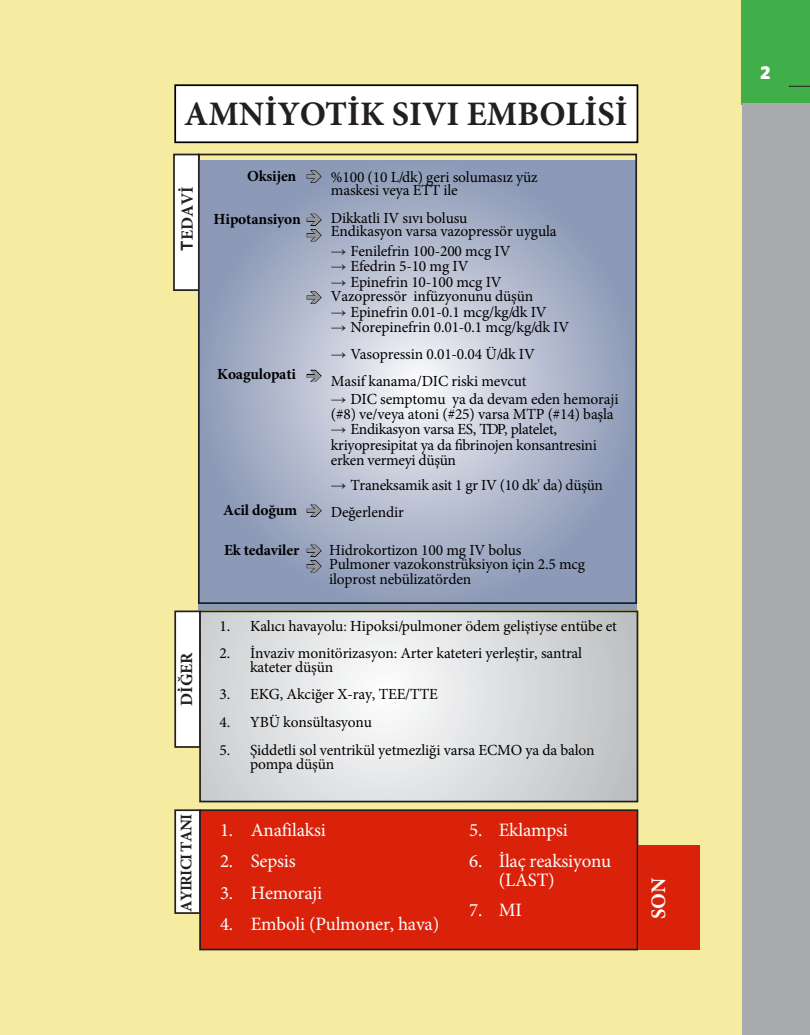
<style>
.page{position:relative;width:810px;height:1035px;background:#fff}
.page>*{position:absolute;margin:0;border:0;box-sizing:border-box;transform-origin:0 0}
.t1{font:700 34.38px "Minion Pro";color:#231f20}
.t2{font:700 20.62px "Minion Pro";color:#fff}
.t3{font:18.88px/18.8px "Minion Pro";letter-spacing:-.01em;color:#fff}
.t4{font:900 18.75px "Whitney HTF";color:#fff}
.t5{font:700 17.12px "Minion Pro";color:#231f20}
.t6{font:700 16.25px "Minion Pro";letter-spacing:-.045em;color:#231f20}
.t7{font:15.5px/14px "Minion Pro";letter-spacing:-.01em;color:#000}
.t8{font:700 15.5px "Minion Pro";letter-spacing:-.01em;color:#000}
.s1{font-family:"Whitney HTF";font-weight:600}
.s2{color:#939598}
.s3{font-family:"Arial";color:#231f20}
.s4{font-weight:700}
.s5{color:#231f20}
</style>
<div class="page">
<div style="left:0;top:0;width:22px;height:1035px;background:#f5eca2"></div>
<div style="left:22px;top:0;width:788px;height:1035px;background:#f5eca2"></div>
<div style="left:174px;top:84px;width:464px;height:59px;background:#fff;border:2px solid #000"></div>
<div style="left:175px;top:611px;width:25px;height:136px;background:#fff"></div>
<div style="left:174px;top:611px;width:27px;height:137px;border:2px solid #231f20"></div>
<svg style="left:202px;top:614px;width:433px;height:185px;background:#dddddf"></svg>
<div style="left:199px;top:611px;width:439px;height:191px;border:2px solid #231f20"></div>
<div style="left:174px;top:155px;width:25px;height:135px;background:#fff"></div>
<div style="left:173px;top:154px;width:27px;height:137px;border:2px solid #231f20"></div>
<svg style="left:199px;top:161px;width:437px;height:448px;background:#a8b1c8"></svg>
<div style="left:198px;top:154px;width:439px;height:450px;border:2px solid #231f20"></div>
<div style="left:175px;top:810px;width:25px;height:103px;background:#fff"></div>
<div style="left:174px;top:809px;width:27px;height:105px;border:2px solid #231f20"></div>
<div style="left:200px;top:810px;width:437px;height:140px;background:#da220a"></div>
<div style="left:199px;top:809px;width:439px;height:141px;border:2px solid #231f20"></div>
<div style="left:638px;top:845px;width:61px;height:105px;background:#da220a"></div>
<div style="left:742px;top:103px;width:68px;height:932px;background:#aaabaf"></div>
<div style="left:742px;top:0;width:68px;height:103px;background:#40ae49"></div>
<svg style="left:306px;top:170px;width:16px;height:13px"></svg>
<svg style="left:306px;top:213px;width:16px;height:29px"></svg>
<svg style="left:306px;top:291px;width:16px;height:13px"></svg>
<svg style="left:306px;top:369px;width:16px;height:14px"></svg>
<svg style="left:306px;top:504px;width:16px;height:14px"></svg>
<svg style="left:306px;top:544px;width:16px;height:29px"></svg>
<p class="t1" style="left:184px;top:90px;width:445px">AMNİYOTİK SIVI EMBOLİSİ</p>
<p class="t5" style="left:175px;top:251px;width:66px;rotate:-90deg"><span class="s1">T</span>EDAVİ</p>
<p class="t5" style="left:174px;top:706px;width:55px;rotate:-90deg">DİĞER</p>
<p class="t8" style="left:247px;top:165px;width:51px">Oksijen</p>
<p class="t8" style="left:214px;top:208px;width:110px">Hipotansiyon <span class="s2">➔</span></p>
<p class="t7" style="left:331px;top:171px;width:208px;line-height:13.2px">%100 (10 L/dk) geri solumasız yüz maskesi veya ETT ile</p>
<p class="t7" style="left:331px;top:211px;width:227px;line-height:13.2px">Dikkatli IV sıvı bolusu<br>Endikasyon varsa vazopressör uygula</p>
<p class="t7" style="left:331px;top:244px;width:181px"><span class="s3">→</span> Fenilefrin 100-200 mcg IV</p>
<p class="t7" style="left:331px;top:259px;width:139px"><span class="s3">→</span> Efedrin 5-10 mg IV</p>
<p class="t7" style="left:331px;top:275px;width:204px"><span class="s3">→</span> Epinefrin 10-100 mcg IV<br>Vazopressör infüzyonunu düşün</p>
<p class="t7" style="left:331px;top:305px;width:217px"><span class="s3">→</span> Epinefrin 0.01-0.1 mcg/kg/dk IV</p>
<p class="t7" style="left:331px;top:320px;width:240px"><span class="s3">→</span> Norepinefrin 0.01-0.1 mcg/kg/dk IV</p>
<p class="t7" style="left:331px;top:341px;width:205px;line-height:26.9px"><span class="s3">→</span> Vasopressin 0.01-0.04 Ü/dk IV<br>Masif kanama/DIC riski mevcut</p>
<p class="t7" style="left:331px;top:392px;width:289px;line-height:14.6px"><span class="s3">→</span> DIC semptomu ya da devam eden hemoraji (#8) ve/veya atoni (#25) varsa MTP (#14) başla</p>
<p class="t7" style="left:331px;top:422px;width:267px;line-height:15.4px"><span class="s3">→</span> Endikasyon varsa ES, TDP, platelet, kriyopresipitat ya da fibrinojen konsantresini erken vermeyi düşün</p>
<p class="t7" style="left:331px;top:471px;width:274px;line-height:27.6px"><span class="s3">→</span> Traneksamik asit 1 gr IV (10 dk' da) düşün<br>Değerlendir</p>
<p class="t7" style="left:329px;top:557px;width:258px;line-height:14.9px">Pulmoner vazokonstrüksiyon için 2.5 mcg iloprost nebülizatörden</p>
<p class="t8" style="left:217px;top:363px;width:80px">Koagulopati</p>
<p class="t8" style="left:223px;top:499px;width:76px">Acil doğum</p>
<p class="t7" style="left:224px;top:543px;width:299px"><span class="s4">Ek tedaviler</span> <span class="s2">➔</span> Hidrokortizon 100 mg IV bolus</p>
<p class="t7" style="left:220px;top:620px;width:399px">1. Kalıcı havayolu<span class="s5">:</span> Hipoksi/pulmoner ödem geliştiyse entübe et</p>
<p class="t7" style="left:250px;top:646px;width:334px;text-indent:-30px">2. İnvaziv monitörizasyon: Arter kateteri yerleştir, santral kateter düşün</p>
<p class="t7" style="left:220px;top:687px;width:220px">3. EKG, Akciğer X-ray, TEE/TTE</p>
<p class="t7" style="left:220px;top:715px;width:154px">4. YBÜ konsültasyonu</p>
<p class="t7" style="left:250px;top:743px;width:346px;text-indent:-30px">5. Şiddetli sol ventrikül yetmezliği varsa ECMO ya da balon pompa düşün</p>
<p class="t6" style="left:175px;top:912px;width:100px;rotate:-90deg">AYIRICI TANI</p>
<p class="t3" style="left:220px;top:821px;width:107px">1. Anafilaksi</p>
<p class="t3" style="left:220px;top:852px;width:77px">2. Sepsis</p>
<p class="t3" style="left:220px;top:883px;width:104px">3. Hemoraji</p>
<p class="t3" style="left:220px;top:915px;width:221px">4. Emboli (Pulmoner, hava)</p>
<p class="t3" style="left:469px;top:821px;width:100px">5. Eklampsi</p>
<p class="t3" style="left:499px;top:852px;width:114px;text-indent:-30px">6. İlaç reaksiyonu (LAST)</p>
<p class="t3" style="left:469px;top:901px;width:54px">7. MI</p>
<p class="t2" style="left:644px;top:919px;width:43px;rotate:-90deg">SON</p>
<p class="t4" style="left:760px;top:61px;width:12px">2</p>
</div>
